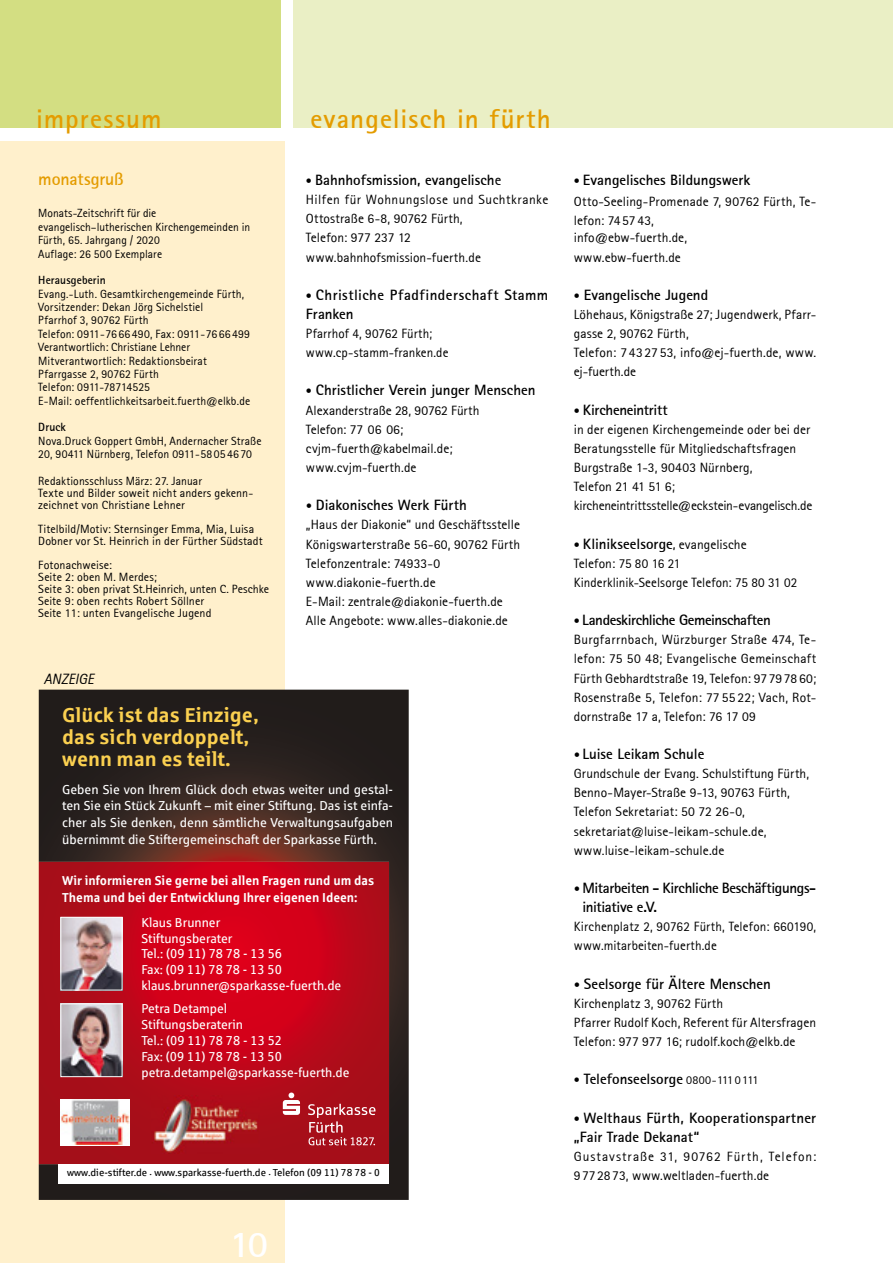
<style>
.page{position:relative;width:893px;height:1263px;background:#fff}
.page>*{position:absolute;margin:0;border:0;box-sizing:border-box;transform-origin:0 0}
.t1{font:37.5px "Rotis Sans Serif Bold 65";color:#fff}
.t2{font:27px "Rotis Sans Serif Bold 65";letter-spacing:.04em;color:#e49c00}
.t3{font:700 20.1px/22px "Sparkasse Rg";color:#fbd050}
.t4{font:17.85px "Rotis Sans Serif Bold 65";letter-spacing:-.005em;color:#e49c00}
.t5{font:15px/19.2px "Rotis Sans Serif Bold 65";color:#000}
.t6{font:15px/19.2px "Rotis Sans Serif Bold 65";letter-spacing:-.025em;color:#000}
.t7{font:15px/19.2px "Rotis Sans Serif Bold 65";letter-spacing:.025em;color:#000}
.t8{font:15px "Rotis Sans Serif Bold 65";letter-spacing:-.03em;color:#000}
.t9{font:15px "Rotis Sans Serif Bold 65";letter-spacing:-.02em;color:#000}
.t10{font:15px "Rotis Sans Serif Italic 56";color:#000}
.t11{font:13.5px/19.2px "Rotis Sans Serif 55";letter-spacing:.005em;color:#000}
.t12{font:13.5px/19.2px "Rotis Sans Serif 55";letter-spacing:.06em;color:#000}
.t13{font:12.9px/15.9px "Sparkasse Rg";color:#fff;scale:.96 1}
.t14{font:12.9px/16.5px "Sparkasse Rg";color:#fff;text-align:justify}
.t15{font:700 12.9px/16.5px "Sparkasse Rg";color:#fff;scale:.94 1}
.t16{font:12px/13.4px "Rotis Sans Serif 55";letter-spacing:.01em;color:#000}
.t17{font:12px "Rotis Sans Serif Bold 65";letter-spacing:.01em;color:#000}
.t18{font:11.85px/13.4px "Rotis Sans Serif 55";letter-spacing:.005em;color:#000}
.t19{font:11.85px "Rotis Sans Serif Bold 65";letter-spacing:.01em;color:#000}
.t20{font:10.05px "Sparkasse Rg";color:#000}
.s1{font-family:"Rotis Sans Serif 55";font-size:12px}
.s2{font-family:"Rotis Sans Serif 55"}
.s3{font-size:12px}
.s4{font-family:"Rotis Sans Serif 55";font-size:13.5px}
</style>
<div class="page">
<div style="left:293px;top:0;width:600px;height:128px;background:#eaefc5"></div>
<div style="left:0;top:0;width:281px;height:128px;background:#d3de82"></div>
<div style="left:0;top:141px;width:285px;height:1122px;background:#fff0cc"></div>
<svg style="left:39px;top:690px;width:370px;height:510px;background:#31231f"></svg>
<svg style="left:39px;top:862px;width:350px;height:302px;background:#be081a"></svg>
<svg style="left:60px;top:1144px;width:70px;height:2px"></svg>
<img style="left:60px;top:1099px;width:70px;height:45px">
<svg style="left:283px;top:1092px;width:92px;height:53px;background:#b4323b"></svg>
<img style="left:151px;top:1096px;width:108px;height:58px">
<img style="left:63px;top:1006px;width:57px;height:69px">
<div style="left:61px;top:1004px;width:61px;height:73px;border:1px solid #fff"></div>
<img style="left:63px;top:919px;width:57px;height:69px">
<div style="left:61px;top:917px;width:61px;height:73px;border:1px solid #fff"></div>
<div style="left:58px;top:1164px;width:331px;height:19px;background:#fff"></div>
<h2 class="t2" style="left:36px;top:101px;width:127px">impressum</h2>
<h3 class="t4" style="left:38px;top:168px;width:87px">monatsgruß</h3>
<p class="t18" style="left:38px;top:207px;width:213px">Monats-Zeitschrift für die evangelisch–lutherischen Kirchengemeinden in<br>Fürth, 65. Jahrgang / 2020<br>Auflage: 26 500 Exemplare</p>
<p class="t19" style="left:38px;top:273px;width:69px">Herausgeberin</p>
<p class="t16" style="left:38px;top:287px;width:213px">Evang.-Luth. Gesamtkirchengemeinde Fürth, Vorsitzender: Dekan Jörg Sichelstiel<br>Pfarrhof 3, 90762 Fürth<br>Telefon: 0911-7666490, Fax: 0911-7666499<br>Verantwortlich: Christiane Lehner Mitverantwortlich: Redaktionsbeirat Pfarrgasse 2, 90762 Fürth<br>Telefon: 0911-78714525<br>E-Mail: oeffentlichkeitsarbeit.fuerth@elkb.de</p>
<p class="t17" style="left:38px;top:420px;width:29px">Druck</p>
<p class="t16" style="left:38px;top:434px;width:225px">Nova.Druck Goppert GmbH, Andernacher Straße<br>20, 90411 Nürnberg, Telefon 0911-58054670</p>
<p class="t16" style="left:38px;top:475px;width:217px;line-height:12px">Redaktionsschluss März: 27. Januar<br>Texte und Bilder soweit nicht anders gekenn&shy;zeichnet von Christiane Lehner</p>
<p class="t16" style="left:38px;top:523px;width:226px;line-height:12px">Titelbild/Motiv: Sternsinger Emma, Mia, Luisa<br>Dobner vor St. Heinrich in der Fürther Südstadt</p>
<p class="t16" style="left:38px;top:559px;width:232px;line-height:12px">Fotonachweise:<br>Seite 2: oben M. Merdes;<br>Seite 3: oben privat St.Heinrich, unten C. Peschke<br>Seite 9: oben rechts Robert Söllner<br>Seite 11: unten Evangelische Jugend</p>
<p class="t10" style="left:44px;top:670px;width:52px">ANZEIGE</p>
<h2 class="t2" style="left:310px;top:101px;width:242px">evangelisch in fürth</h2>
<p class="t5" style="left:306px;top:170px;width:197px"><span class="s1">•</span> Bahnhofsmission, evangelisch<span class="s2">e</span></p>
<p class="t11" style="left:306px;top:190px;width:244px">Hilfen für Wohnungslose und Suchtkranke<br>Ottostraße 6-8, 90762 Fürth,<br>Telefon: 977 237 12 www.bahnhofsmission-fuerth.de</p>
<p class="t7" style="left:306px;top:285px;width:244px"><span class="s1">•</span> Christliche Pfadfinderschaft Stamm<br>Franken</p>
<p class="t11" style="left:306px;top:324px;width:144px">Pfarrhof 4, 90762 Fürth; www.cp-stamm-franken.de</p>
<p class="t5" style="left:306px;top:380px;width:231px"><span class="s1">•</span> Christlicher Verein junger Menschen</p>
<p class="t11" style="left:306px;top:400px;width:175px">Alexanderstraße 28, 90762 Fürth<br>Telefon: 77 06 06; cvjm-fuerth@kabelmail.de; www.cvjm-fuerth.de</p>
<p class="t5" style="left:306px;top:495px;width:162px"><span class="s3">•</span> Diakonisches Werk Fürth</p>
<p class="t11" style="left:306px;top:515px;width:216px">„Haus der Diakonie“ und Geschäftsstelle Königswarterstraße 56-60, 90762 Fürth Telefonzentrale: 74933-0 www.diakonie-fuerth.de<br>E-Mail: zentrale@diakonie-fuerth.de Alle Angebote: www.alles-diakonie.de</p>
<h3 class="t3" style="left:62px;top:703px;width:198px">Glück ist das Einzige, das sich verdoppelt, wenn man es teilt.</h3>
<p class="t14" style="left:62px;top:781px;width:332px">Geben Sie von Ihrem Glück doch etwas weiter und gestal&shy;ten Sie ein Stück Zukunft – mit einer Stiftung. Das ist einfa&shy;cher als Sie denken, denn sämtliche Verwaltungsaufgaben übernimmt die Stiftergemeinschaft der Sparkasse Fürth.</p>
<p class="t15" style="left:62px;top:872px;width:333px">Wir informieren Sie gerne bei allen Fragen rund um das<br>Thema und bei der Entwicklung Ihrer eigenen Ideen:</p>
<p class="t13" style="left:141px;top:914px;width:210px">Klaus Brunner<br>Stiftungsberater<br>Tel.: (09 11) 78 78 - 13 56<br>Fax: (09 11) 78 78 - 13 50 klaus.brunner@sparkasse-fuerth.de</p>
<p class="t13" style="left:141px;top:1000px;width:218px">Petra Detampel<br>Stiftungsberaterin<br>Tel.: (09 11) 78 78 - 13 52<br>Fax: (09 11) 78 78 - 13 50 petra.detampel@sparkasse-fuerth.de</p>
<p class="t20" style="left:67px;top:1167px;width:314px">www.die-stifter.de . www.sparkasse-fuerth.de . Telefon (09 11) 78 78 - 0</p>
<h1 class="t1" style="left:230px;top:1220px;width:40px">10</h1>
<p class="t5" style="left:574px;top:170px;width:178px"><span class="s1">•</span> Evangelisches Bildungswerk</p>
<p class="t11" style="left:574px;top:191px;width:244px">Otto-Seeling-Promenade 7, 90762 Fürth, Te&shy;lefon: 7457 43,</p>
<p class="t11" style="left:574px;top:228px;width:115px">info@ebw-fuerth.de, www.ebw-fuerth.de</p>
<p class="t5" style="left:574px;top:285px;width:136px"><span class="s1">•</span> Evangelische Jugend</p>
<p class="t11" style="left:574px;top:305px;width:244px">Löhehaus, Königstraße 27; Jugendwerk, Pfarr&shy;gasse 2, 90762 Fürth,<br>Telefon: 7 43 27 53, info@ej-fuerth.de, www. ej-fuerth.de</p>
<p class="t9" style="left:574px;top:400px;width:95px"><span class="s1">•</span> Kircheneintritt</p>
<p class="t11" style="left:574px;top:419px;width:240px">in der eigenen Kirchengemeinde oder bei der Beratungsstelle für Mitgliedschaftsfragen Burgstraße 1-3, 90403 Nürnberg,<br>Telefon 21 41 51 6; kircheneintrittsstelle@eckstein-evangelisch.de</p>
<p class="t5" style="left:574px;top:534px;width:174px"><span class="s1">•</span> Klinikseelsorge<span class="s3">,</span> <span class="s4">evangelische</span></p>
<p class="t11" style="left:574px;top:553px;width:225px">Telefon: 75 80 16 21<br>Kinderklinik-Seelsorge Telefon: 75 80 31 02</p>
<p class="t8" style="left:574px;top:610px;width:199px"><span class="s1">•</span> Landeskirchliche Gemeinschaften</p>
<p class="t11" style="left:574px;top:630px;width:244px;text-align:justify">Burgfarrnbach, Würzburger Straße 474, Te&shy;lefon: 75 50 48; Evangelische Gemeinschaft Fürth Gebhardtstraße 19, Telefon: 97797860; Rosenstraße 5, Telefon: 77 55 22; Vach, Rot&shy;dornstraße 17 a, Telefon: 76 17 09</p>
<p class="t5" style="left:574px;top:744px;width:132px"><span class="s3">•</span> Luise Leikam Schule</p>
<p class="t11" style="left:574px;top:764px;width:237px">Grundschule der Evang. Schulstiftung Fürth, Benno-Mayer-Straße 9-13, 90763 Fürth, Telefon Sekretariat: 50 72 26-0, sekretariat@luise-leikam-schule.de, www.luise-leikam-schule.de</p>
<p class="t6" style="left:582px;top:878px;width:235px;text-indent:-9px"><span class="s3">•</span> Mitarbeiten - Kirchliche Beschäftigungs&shy;initiative e.V.</p>
<p class="t11" style="left:574px;top:917px;width:244px">Kirchenplatz 2, 90762 Fürth, Telefon: 660190, www.mitarbeiten-fuerth.de</p>
<p class="t5" style="left:574px;top:974px;width:199px"><span class="s3">•</span> Seelsorge für Ältere Menschen</p>
<p class="t11" style="left:574px;top:993px;width:244px">Kirchenplatz 3, 90762 Fürth<br>Pfarrer Rudolf Koch, Referent für Altersfragen<br>Telefon: 977 977 16; rudolf.koch@elkb.de</p>
<p class="t5" style="left:574px;top:1069px;width:186px"><span class="s1">•</span> Telefonseelsorge <span class="s1">0800-1110111</span></p>
<p class="t5" style="left:574px;top:1108px;width:244px"><span class="s1">•</span> Welthaus Fürth, Kooperationspartner „Fair Trade Dekanat“</p>
<p class="t12" style="left:574px;top:1147px;width:244px">Gustavstraße 31, 90762 Fürth, Telefon:<br>9772873, www.weltladen-fuerth.de</p>
</div>
